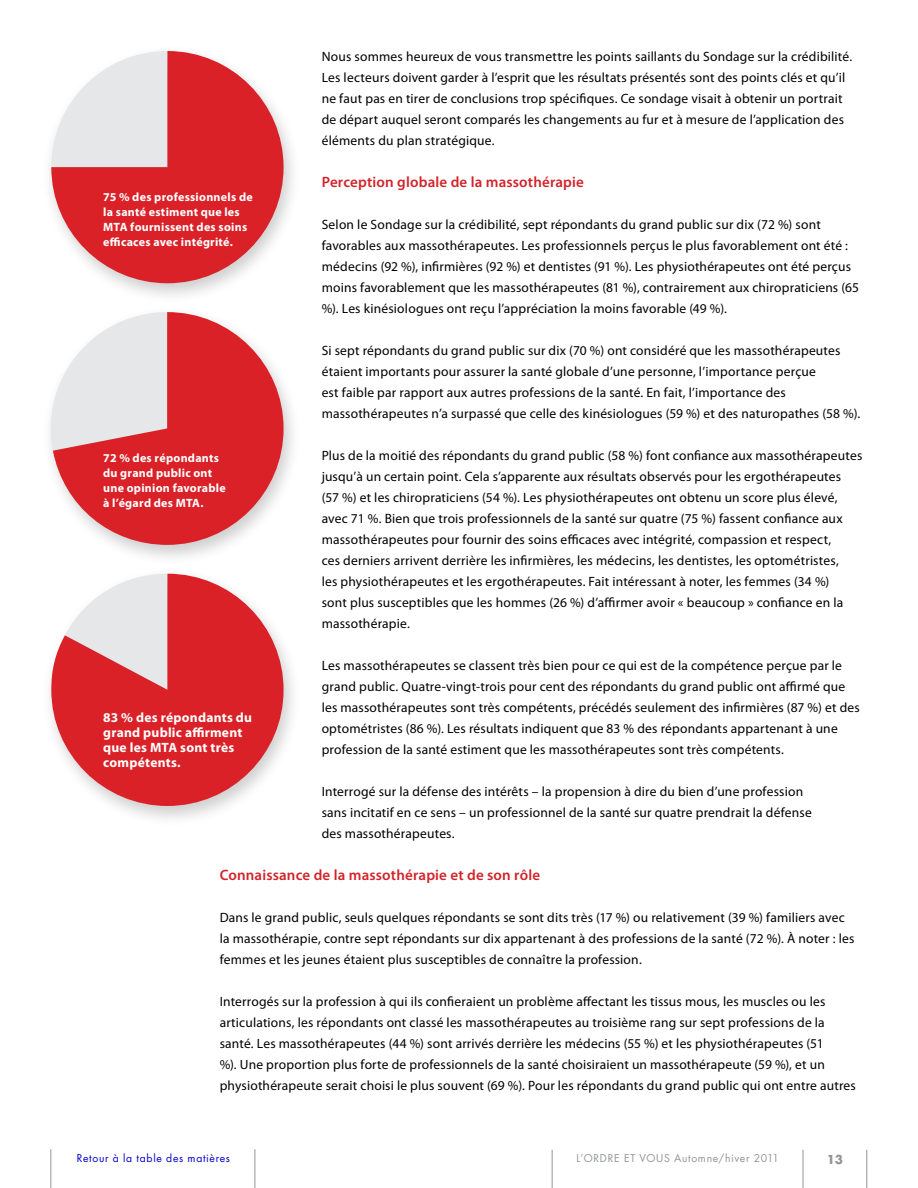
<style>
.page{position:relative;width:918px;height:1188px;background:#fff}
.page>*{position:absolute;margin:0;border:0;box-sizing:border-box;transform-origin:0 0}
.t1{font:600 15px "Myriad Pro";letter-spacing:.01em;color:#d2232a}
.t2{font:13.5px/21px "Myriad Pro";letter-spacing:.015em;color:#000}
.t3{font:700 13.5px/15px "Myriad Pro";letter-spacing:.02em;color:#fff}
.t4{font:700 12px/15px "Myriad Pro";letter-spacing:.02em;color:#fff}
.t5{font:700 12px "Futura LT";color:#939598}
.t6{font:10.5px "Futura LT";letter-spacing:.06em;color:#939598}
.t7{font:10.5px "Futura LT";letter-spacing:.065em;color:#0000c8}
</style>
<div class="page">
<hr style="left:867px;top:1150px;width:1px;height:38px;background:#939598">
<hr style="left:803px;top:1150px;width:1px;height:38px;background:#939598">
<hr style="left:552px;top:1150px;width:1px;height:38px;background:#939598">
<hr style="left:51px;top:1149px;width:1px;height:39px;background:#939598">
<hr style="left:255px;top:1149px;width:1px;height:39px;background:#939598">
<div style="left:41px;top:305px;width:261px;height:261px;background:#000;opacity:.2"></div>
<svg style="left:41px;top:312px;width:12px;height:139px"></svg>
<svg style="left:53px;top:312px;width:231px;height:233px;fill:#da2128"></svg>
<div style="left:41px;top:44px;width:261px;height:261px;background:#000;opacity:.2"></div>
<svg style="left:51px;top:51px;width:233px;height:232px;fill:#da2128"></svg>
<div style="left:41px;top:567px;width:261px;height:261px;background:#000;opacity:.2"></div>
<svg style="left:51px;top:574px;width:233px;height:232px;fill:#da2128"></svg>
<p class="t2" style="left:322px;top:46px;width:532px">Nous sommes heureux de vous transmettre les points saillants du Sondage sur la crédibilité.<br>Les lecteurs doivent garder à l’esprit que les résultats présentés sont des points clés et qu’il ne faut pas en tirer de conclusions trop spécifiques. Ce sondage visait à obtenir un portrait de départ auquel seront comparés les changements au fur et à mesure de l’application des éléments du plan stratégique.</p>
<p class="t1" style="left:322px;top:173px;width:264px">Perception globale de la massothérapie</p>
<p class="t2" style="left:322px;top:214px;width:539px">Selon le Sondage sur la crédibilité, sept répondants du grand public sur dix (72 %) sont favorables aux massothérapeutes. Les professionnels perçus le plus favorablement ont été : médecins (92 %), infirmières (92 %) et dentistes (91 %). Les physiothérapeutes ont été perçus moins favorablement que les massothérapeutes (81 %), contrairement aux chiropraticiens (65 %). Les kinésiologues ont reçu l’appréciation la moins favorable (49 %).</p>
<p class="t2" style="left:322px;top:340px;width:540px">Si sept répondants du grand public sur dix (70 %) ont considéré que les massothérapeutes étaient importants pour assurer la santé globale d’une personne, l’importance perçue<br>est faible par rapport aux autres professions de la santé. En fait, l’importance des massothérapeutes n’a surpassé que celle des kinésiologues (59 %) et des naturopathes (58 %).</p>
<p class="t2" style="left:322px;top:445px;width:542px">Plus de la moitié des répondants du grand public (58 %) font confiance aux massothérapeutes jusqu’à un certain point. Cela s’apparente aux résultats observés pour les ergothérapeutes<br>(57 %) et les chiropraticiens (54 %). Les physiothérapeutes ont obtenu un score plus élevé, avec 71 %. Bien que trois professionnels de la santé sur quatre (75 %) fassent confiance aux massothérapeutes pour fournir des soins efficaces avec intégrité, compassion et respect,<br>ces derniers arrivent derrière les infirmières, les médecins, les dentistes, les optométristes,<br>les physiothérapeutes et les ergothérapeutes. Fait intéressant à noter, les femmes (34 %)<br>sont plus susceptibles que les hommes (26 %) d’affirmer avoir « beaucoup » confiance en la massothérapie.</p>
<p class="t2" style="left:322px;top:655px;width:540px">Les massothérapeutes se classent très bien pour ce qui est de la compétence perçue par le grand public. Quatre-vingt-trois pour cent des répondants du grand public ont affirmé que les massothérapeutes sont très compétents, précédés seulement des infirmières (87 %) et des optométristes (86 %). Les résultats indiquent que 83 % des répondants appartenant à une profession de la santé estiment que les massothérapeutes sont très compétents.</p>
<p class="t2" style="left:322px;top:781px;width:492px">Interrogé sur la défense des intérêts – la propension à dire du bien d’une profession sans incitatif en ce sens – un professionnel de la santé sur quatre prendrait la défense des massothérapeutes.</p>
<p class="t1" style="left:220px;top:866px;width:322px">Connaissance de la massothérapie et de son rôle</p>
<p class="t2" style="left:220px;top:907px;width:636px">Dans le grand public, seuls quelques répondants se sont dits très (17 %) ou relativement (39 %) familiers avec la massothérapie, contre sept répondants sur dix appartenant à des professions de la santé (72 %). À noter : les femmes et les jeunes étaient plus susceptibles de connaître la profession.</p>
<p class="t2" style="left:220px;top:991px;width:638px">Interrogés sur la profession à qui ils confieraient un problème affectant les tissus mous, les muscles ou les articulations, les répondants ont classé les massothérapeutes au troisième rang sur sept professions de la santé. Les massothérapeutes (44 %) sont arrivés derrière les médecins (55 %) et les physiothérapeutes (51<br>%). Une proportion plus forte de professionnels de la santé choisiraient un massothérapeute (59 %), et un physiothérapeute serait choisi le plus souvent (69 %). Pour les répondants du grand public qui ont entre autres</p>
<p class="t4" style="left:103px;top:189px;width:151px">75 % des professionnels de la santé estiment que les<br>MTA fournissent des soins efficaces avec intégrité.</p>
<p class="t4" style="left:103px;top:450px;width:124px">72 % des répondants du grand public ont une opinion favorable à l’égard des MTA.</p>
<p class="t3" style="left:103px;top:710px;width:150px">83 % des répondants du grand public affirment que les MTA sont très compétents.</p>
<p class="t7" style="left:77px;top:1152px;width:155px">Retour à la table des matières</p>
<p class="t6" style="left:576px;top:1152px;width:204px">L’ORDRE ET VOUS Automne/hiver 2011</p>
<p class="t5" style="left:827px;top:1151px;width:18px">13</p>
</div>
